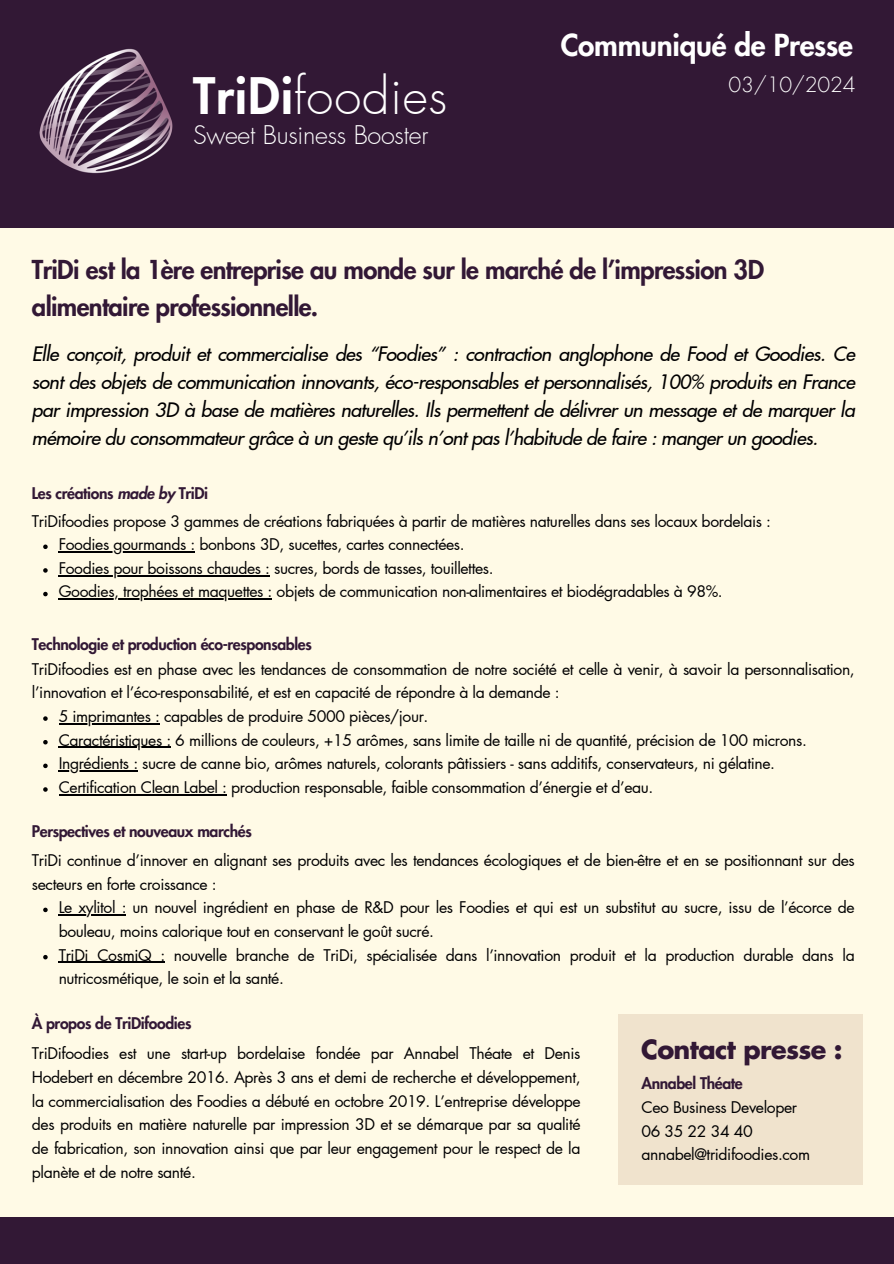
<style>
.page{position:relative;width:894px;height:1264px;background:#fff}
.page>*{position:absolute;margin:0;border:0;box-sizing:border-box;transform-origin:0 0}
.t1{font:300 49.05px "Futura LT Pro";letter-spacing:.015em;color:#fff}
.t2{font:800 29.55px "Futura LT Pro";letter-spacing:-.01em;color:#fff}
.t3{font:800 25.5px/37.2px "Futura LT Pro";letter-spacing:-.025em;color:#321835}
.t4{font:700 25.5px "Futura LT Pro";letter-spacing:-.025em;color:#321835}
.t5{font:300 25.05px "Futura LT Pro";letter-spacing:-.01em;color:#fff}
.t6{font:300 20.55px "Futura LT Pro";letter-spacing:-.01em;color:#fff}
.t7{font:italic 500 19.5px/28.2px "Futura LT Pro";letter-spacing:-.025em;color:#000001;text-align:justify}
.t8{font:15.75px/23.7px "Futura LT Pro";letter-spacing:-.025em;color:#000001}
.t9{font:800 15.75px "Futura LT Pro";letter-spacing:-.025em;color:#321835}
.s1{font-weight:800}
.s2{font-style:italic}
</style>
<div class="page">
<div style="left:0;top:228px;width:893px;height:988px;background:#fffae6"></div>
<div style="left:0;top:0;width:893px;height:228px;background:#321835"></div>
<div style="left:0;top:1216px;width:893px;height:47px;background:#321835"></div>
<img style="left:39px;top:48px;width:134px;height:126px">
<div style="left:618px;top:1014px;width:244px;height:170px;background:#f0e3cd"></div>
<svg style="left:43px;top:544px;width:5px;height:5px"></svg>
<hr style="left:59px;top:551px;width:136px;height:1px;background:#000001">
<svg style="left:43px;top:568px;width:5px;height:4px"></svg>
<hr style="left:59px;top:575px;width:210px;height:1px;background:#000001">
<svg style="left:43px;top:592px;width:5px;height:4px"></svg>
<hr style="left:59px;top:598px;width:213px;height:1px;background:#000001">
<svg style="left:43px;top:716px;width:5px;height:4px"></svg>
<hr style="left:59px;top:723px;width:100px;height:1px;background:#000001">
<svg style="left:43px;top:740px;width:5px;height:4px"></svg>
<hr style="left:59px;top:746px;width:112px;height:1px;background:#000001">
<svg style="left:43px;top:763px;width:5px;height:5px"></svg>
<hr style="left:59px;top:770px;width:79px;height:1px;background:#000001">
<svg style="left:43px;top:787px;width:5px;height:4px"></svg>
<hr style="left:59px;top:794px;width:167px;height:1px;background:#000001">
<svg style="left:43px;top:907px;width:5px;height:5px"></svg>
<hr style="left:59px;top:914px;width:67px;height:1px;background:#000001">
<svg style="left:43px;top:954px;width:5px;height:5px"></svg>
<hr style="left:59px;top:961px;width:106px;height:1px;background:#000001">
<p class="t1" style="left:193px;top:74px;width:255px"><span class="s1">TriDi</span>foodies</p>
<p class="t5" style="left:193px;top:123px;width:237px">Sweet Business Booster</p>
<h6 class="t2" style="left:560px;top:32px;width:293px">Communiqué de Presse</h6>
<p class="t6" style="left:728px;top:75px;width:128px">03/10/2024</p>
<h4 class="t3" style="left:32px;top:252px;width:733px">TriDi est la 1ère entreprise au monde sur le marché de l’impression 3D alimentaire professionnelle.</h4>
<h2 class="t7" style="left:32px;top:340px;width:824px">Elle conçoit, produit et commercialise des “Foodies” : contraction anglophone de Food et Goodies. Ce sont des objets de communication innovants, éco-responsables et personnalisés, 100% produits en France par impression 3D à base de matières naturelles. Ils permettent de délivrer un message et de marquer la mémoire du consommateur grâce à un geste qu’ils n’ont pas l’habitude de faire : manger un goodies.</h2>
<h3 class="t9" style="left:32px;top:485px;width:178px">Les créations <span class="s2">made by</span> TriDi</h3>
<p class="t8" style="left:32px;top:509px;width:740px">TriDifoodies propose 3 gammes de créations fabriquées à partir de matières naturelles dans ses locaux bordelais :</p>
<p class="t8" style="left:59px;top:533px;width:407px">Foodies gourmands : bonbons 3D, sucettes, cartes connectées.</p>
<p class="t8" style="left:59px;top:557px;width:436px">Foodies pour boissons chaudes : sucres, bords de tasses, touillettes.</p>
<p class="t8" style="left:59px;top:580px;width:665px">Goodies, trophées et maquettes : objets de communication non-alimentaires et biodégradables à 98%.</p>
<p class="t9" style="left:32px;top:637px;width:281px">Technologie et production éco-responsables</p>
<p class="t8" style="left:32px;top:657px;width:824px">TriDifoodies est en phase avec les tendances de consommation de notre société et celle à venir, à savoir la personnalisation, l’innovation et l’éco-responsabilité, et est en capacité de répondre à la demande :</p>
<p class="t8" style="left:59px;top:705px;width:371px">5 imprimantes : capables de produire 5000 pièces/jour.</p>
<p class="t8" style="left:59px;top:728px;width:749px">Caractéristiques : 6 millions de couleurs, +15 arômes, sans limite de taille ni de quantité, précision de 100 microns.</p>
<p class="t8" style="left:59px;top:752px;width:717px">Ingrédients : sucre de canne bio, arômes naturels, colorants pâtissiers - sans additifs, conservateurs, ni gélatine.</p>
<p class="t8" style="left:59px;top:776px;width:596px">Certification Clean Label : production responsable, faible consommation d’énergie et d’eau.</p>
<p class="t9" style="left:32px;top:824px;width:221px">Perspectives et nouveaux marchés</p>
<p class="t8" style="left:32px;top:849px;width:824px">TriDi continue d’innover en alignant ses produits avec les tendances écologiques et de bien-être et en se positionnant sur des secteurs en forte croissance :</p>
<p class="t8" style="left:59px;top:896px;width:797px">Le xylitol : un nouvel ingrédient en phase de R&amp;D pour les Foodies et qui est un substitut au sucre, issu de l’écorce de bouleau, moins calorique tout en conservant le goût sucré.</p>
<p class="t8" style="left:59px;top:943px;width:797px">TriDi CosmiQ : nouvelle branche de TriDi, spécialisée dans l’innovation produit et la production durable dans la nutricosmétique, le soin et la santé.</p>
<p class="t9" style="left:32px;top:1015px;width:161px">À propos de TriDifoodies</p>
<p class="t8" style="left:32px;top:1042px;width:550px;text-align:justify">TriDifoodies est une start-up bordelaise fondée par Annabel Théate et Denis Hodebert en décembre 2016. Après 3 ans et demi de recherche et développement, la commercialisation des Foodies a débuté en octobre 2019. L’entreprise développe des produits en matière naturelle par impression 3D et se démarque par sa qualité de fabrication, son innovation ainsi que par leur engagement pour le respect de la planète et de notre santé.</p>
<p class="t4" style="left:641px;top:1038px;width:203px">Contact presse :</p>
<h3 class="t9" style="left:641px;top:1076px;width:103px">Annabel Théate</h3>
<h5 class="t8" style="left:641px;top:1095px;width:157px">Ceo Business Developer</h5>
<p class="t8" style="left:641px;top:1119px;width:113px">06 35 22 34 40</p>
<p class="t8" style="left:641px;top:1143px;width:170px">annabel@tridifoodies.com</p>
</div>
